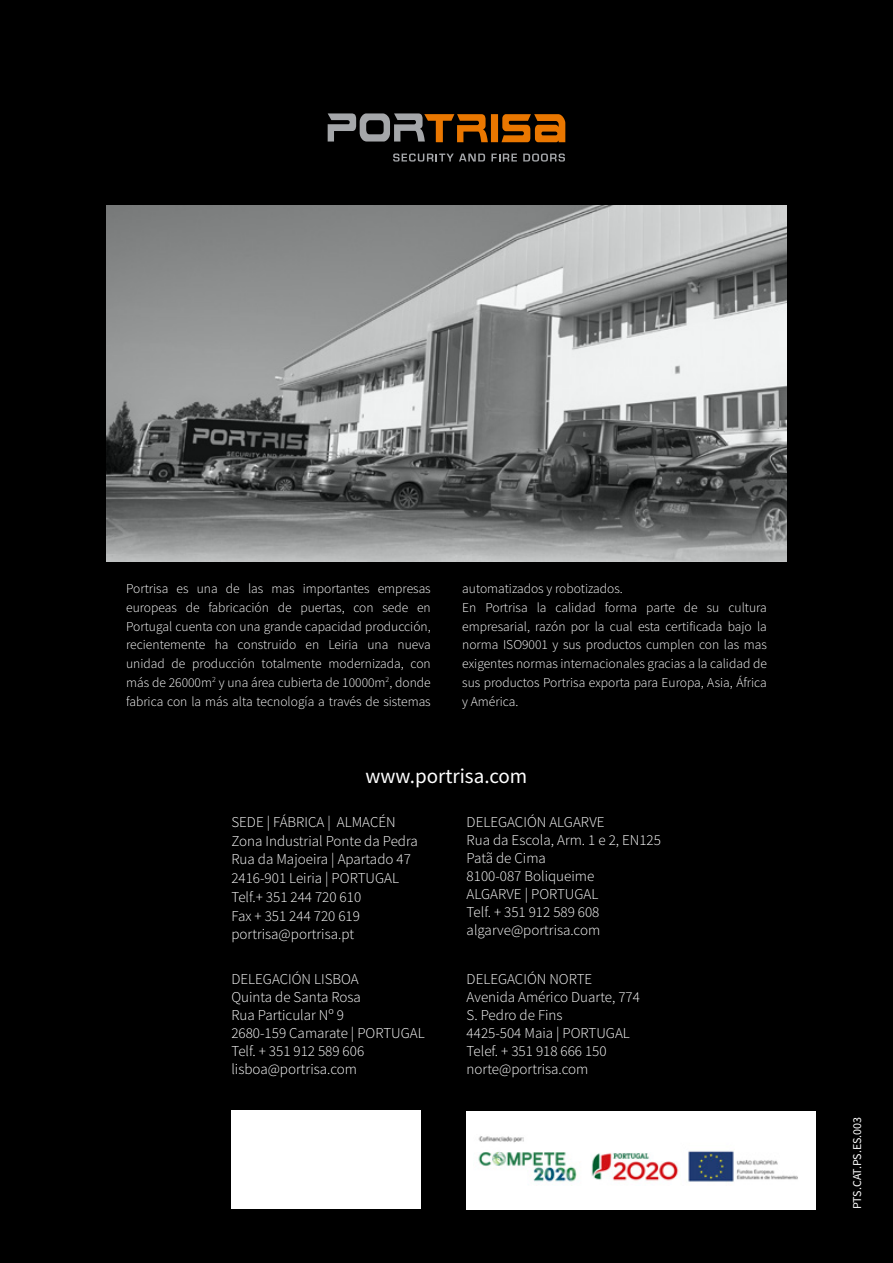
<style>
.page{position:relative;width:893px;height:1263px;background:#000}
.page>*{position:absolute;margin:0;border:0;box-sizing:border-box;transform-origin:0 0}
.t1{font:21px "Source Sans Pro";color:#fff}
.t2{font:300 15px/18px "Source Sans Pro";color:#fff}
.t3{font:300 13.5px/18.8px "Source Sans Pro";color:#fff;text-align:justify}
.t4{font:12px "Source Sans Pro";letter-spacing:-.005em;color:#fff}
</style>
<div class="page">
<svg style="left:328px;top:113px;width:237px;height:29px"></svg>
<svg style="left:393px;top:154px;width:92px;height:8px"></svg>
<svg style="left:491px;top:154px;width:26px;height:8px"></svg>
<svg style="left:523px;top:154px;width:42px;height:8px"></svg>
<div style="left:231px;top:1110px;width:190px;height:99px;background:#fff"></div>
<svg style="left:106px;top:206px;width:681px;height:356px;background:#8a8c8c"></svg>
<div style="left:467px;top:1111px;width:349px;height:98px;background:#fff"></div>
<img style="left:478px;top:1136px;width:320px;height:50px">
<p class="t3" style="left:126px;top:579px;width:306px">Portrisa es una de las mas importantes empresas europeas de fabricación de puertas, con sede en Portugal cuenta con una grande capacidad producción, recientemente ha construido en Leiria una nueva unidad de producción totalmente modernizada, con más de 26000m<sup>2</sup> y una área cubierta de 10000m<sup>2</sup>, donde fabrica con la más alta tecnología a través de sistemas</p>
<p class="t3" style="left:462px;top:579px;width:306px;text-align:left">automatizados y robotizados.<br>En Portrisa la calidad forma parte de su cultura empresarial, razón por la cual esta certificada bajo la norma ISO9001 y sus productos cumplen con las mas exigentes normas internacionales gracias a la calidad de sus productos Portrisa exporta para Europa, Asia, África y América.</p>
<h1 class="t1" style="left:365px;top:763px;width:163px">www.portrisa.com</h1>
<p class="t2" style="left:231px;top:812px;width:188px;line-height:18.8px">SEDE | FÁBRICA | ALMACÉN<br>Zona Industrial Ponte da Pedra<br>Rua da Majoeira | Apartado 47<br>2416-901 Leiria | PORTUGAL<br>Telf.+ 351 244 720 610<br>Fax + 351 244 720 619 portrisa@portrisa.pt</p>
<p class="t2" style="left:467px;top:813px;width:196px">DELEGACIÓN ALGARVE<br>Rua da Escola, Arm. 1 e 2, EN125<br>Patã de Cima<br>8100-087 Boliqueime<br>ALGARVE | PORTUGAL<br>Telf. + 351 912 589 608 algarve@portrisa.com</p>
<p class="t2" style="left:231px;top:970px;width:195px">DELEGACIÓN LISBOA<br>Quinta de Santa Rosa<br>Rua Particular Nº 9<br>2680-159 Camarate | PORTUGAL<br>Telf. + 351 912 589 606 lisboa@portrisa.com</p>
<p class="t2" style="left:467px;top:970px;width:175px">DELEGACIÓN NORTE<br>Avenida Américo Duarte, 774<br>S. Pedro de Fins<br>4425-504 Maia | PORTUGAL<br>Telef. + 351 918 666 150 norte@portrisa.com</p>
<p class="t4" style="left:849px;top:1209px;width:94px;rotate:-90deg">PTS.CAT.PS.ES.003</p>
</div>
